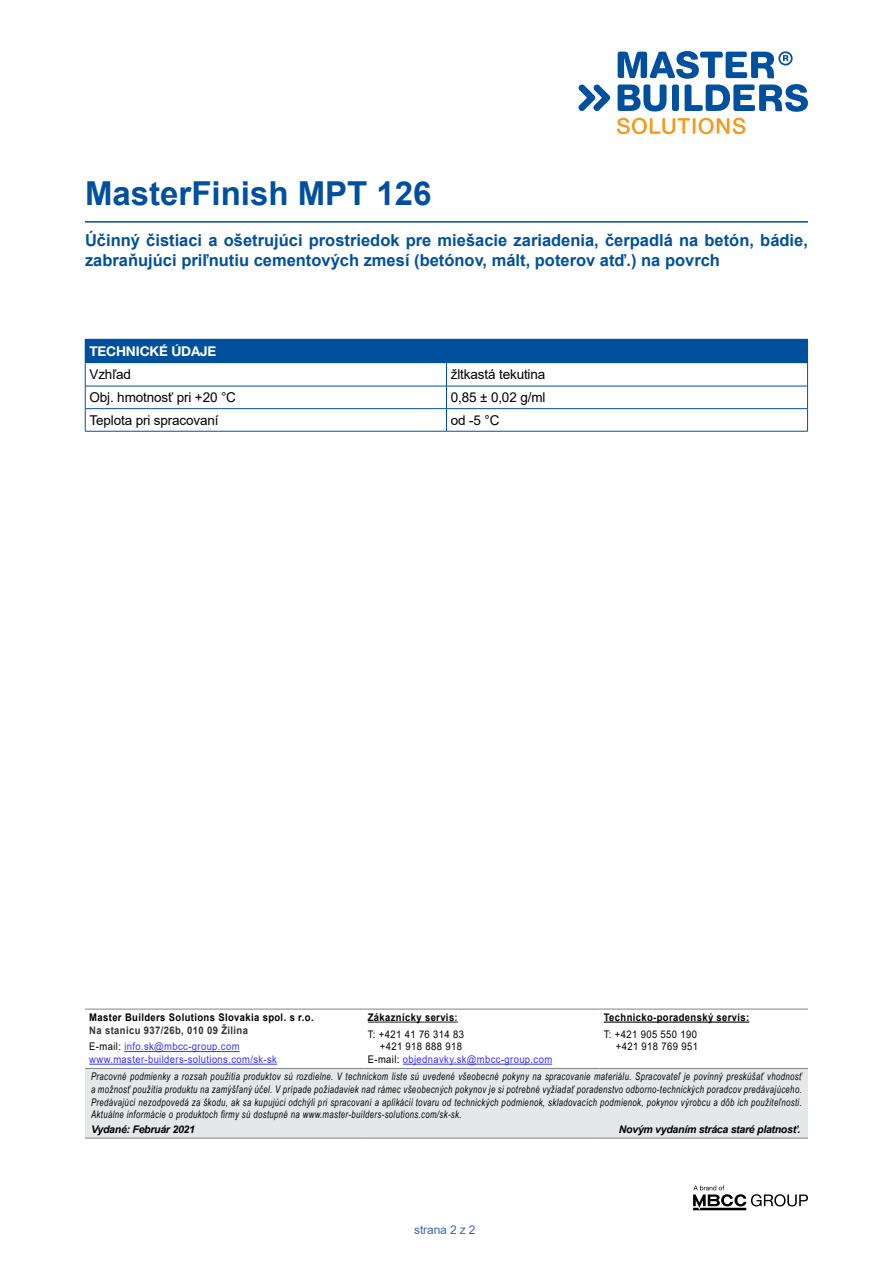
<style>
.page{position:relative;width:893px;height:1263px;background:#fff}
.page>*{position:absolute;margin:0;border:0;box-sizing:border-box;transform-origin:0 0}
.t1{font:700 33px "Arial";color:#00509e}
.t2{font:700 16.5px/19.8px "Arial";color:#00509e}
.t3{font:13.5px "Arial";letter-spacing:-.01em;color:#000}
.t4{font:700 13.5px "Helvetica Neue CE";letter-spacing:-.01em;color:#fff}
.t5{font:12px "Arial";letter-spacing:-.01em;color:#4066ac}
.t6{font:italic 10.5px/12.6px "Arial Narrow";letter-spacing:.04em;color:#000;text-align:justify;scale:.9 1}
.t7{font:700 10.5px/16.8px "Arial";letter-spacing:.04em;color:#000;scale:.9 1}
.t8{font:10.5px/12.6px "Arial";letter-spacing:.04em;color:#33f;scale:.9 1}
.t9{font:700 10.5px/16.8px "Arial";letter-spacing:.04em;color:#333;scale:.9 1}
.t10{font:italic 700 10.5px "Arial";letter-spacing:-.025em;color:#000}
.t11{font:10.5px/12.6px "Arial";letter-spacing:.04em;color:#000;text-align:right;scale:.9 1}
.s1{font-weight:400;color:#000}
.s2{font-weight:400;color:#33f}
.s3{color:#333}
.s4{font-weight:400}
.s5{color:#000}
</style>
<div class="page">
<hr style="left:85px;top:221px;width:723px;height:2px;background:#00509e">
<svg style="left:617px;top:118px;width:128px;height:16px"></svg>
<svg style="left:578px;top:85px;width:32px;height:26px"></svg>
<svg style="left:618px;top:51px;width:190px;height:61px"></svg>
<svg style="left:693px;top:1185px;width:115px;height:25px"></svg>
<div style="left:85px;top:1068px;width:723px;height:70px;background:#e6e7e8"></div>
<hr style="left:85px;top:1009px;width:279px;height:1px;background:#808285">
<hr style="left:85px;top:1068px;width:279px;height:1px;background:#808285">
<hr style="left:364px;top:1068px;width:236px;height:1px;background:#808285">
<hr style="left:600px;top:1068px;width:208px;height:1px;background:#808285">
<hr style="left:85px;top:1138px;width:279px;height:1px;background:#808285">
<hr style="left:364px;top:1138px;width:236px;height:1px;background:#808285">
<hr style="left:600px;top:1138px;width:208px;height:1px;background:#808285">
<hr style="left:364px;top:1009px;width:236px;height:1px;background:#808285">
<hr style="left:600px;top:1009px;width:208px;height:1px;background:#808285">
<hr style="left:124px;top:1051px;width:116px;height:1px;background:#33f">
<hr style="left:89px;top:1064px;width:188px;height:1px;background:#33f">
<hr style="left:368px;top:1021px;width:90px;height:2px;background:#333">
<hr style="left:403px;top:1064px;width:149px;height:1px;background:#33f">
<hr style="left:604px;top:1021px;width:145px;height:2px;background:#000">
<div style="left:85px;top:339px;width:722px;height:24px;background:#00509e"></div>
<hr style="left:85px;top:386px;width:361px;height:1px;background:#00509e">
<hr style="left:446px;top:386px;width:362px;height:1px;background:#00509e">
<hr style="left:85px;top:408px;width:361px;height:1px;background:#00509e">
<svg style="left:85px;top:363px;width:1px;height:68px"></svg>
<hr style="left:446px;top:408px;width:362px;height:1px;background:#00509e">
<svg style="left:446px;top:363px;width:1px;height:68px"></svg>
<svg style="left:807px;top:339px;width:1px;height:92px"></svg>
<hr style="left:85px;top:431px;width:361px;height:1px;background:#00509e">
<hr style="left:446px;top:431px;width:362px;height:1px;background:#00509e">
<h1 class="t1" style="left:85px;top:170px;width:348px">MasterFinish MPT 126</h1>
<h2 class="t2" style="left:85px;top:230px;width:724px">Účinný čistiaci a ošetrujúci prostriedok pre miešacie zariadenia, čerpadlá na betón, bádie, zabraňujúci priľnutiu cementových zmesí (betónov, mált, poterov atď.) na povrch</h2>
<p class="t4" style="left:89px;top:344px;width:128px">TECHNICKÉ ÚDAJE</p>
<p class="t3" style="left:89px;top:365px;width:43px">Vzhľad</p>
<p class="t3" style="left:451px;top:365px;width:96px">žltkastá tekutina</p>
<p class="t3" style="left:89px;top:388px;width:148px">Obj. hmotnosť pri +20 °C</p>
<p class="t3" style="left:451px;top:388px;width:96px">0,85 ± 0,02 g/ml</p>
<p class="t3" style="left:89px;top:411px;width:131px">Teplota pri spracovaní</p>
<p class="t3" style="left:451px;top:411px;width:50px">od -5 °C</p>
<p class="t7" style="left:89px;top:1009px;width:251px">Master Builders Solutions Slovakia spol. s r.o.</p>
<p class="t9" style="left:89px;top:1021px;width:178px">Na stanicu 937/26b, 010 09 Žilina<br><span class="s1">E-mail:</span> <span class="s2">info.sk@mbcc-group.com</span></p>
<p class="t8" style="left:89px;top:1053px;width:210px">www.master-builders-solutions.com/sk-sk</p>
<p class="t7" style="left:604px;top:1009px;width:163px">Technicko-poradenský servis:</p>
<p class="t11" style="left:604px;top:1028px;width:106px">T: +421 905 550 190 +421 918 769 951</p>
<p class="t6" style="left:91px;top:1070px;width:791px">Pracovné podmienky a rozsah použitia produktov sú rozdielne. V technickom liste sú uvedené všeobecné pokyny na spracovanie materiálu. Spracovateľ je povinný preskúšať vhodnosť a možnosť použitia produktu na zamýšľaný účel. V prípade požiadaviek nad rámec všeobecných pokynov je si potrebné vyžiadať poradenstvo odborno-technických poradcov predávajúceho.<br>Predávajúci nezodpovedá za škodu, ak sa kupujúci odchýli pri spracovaní a aplikácii tovaru od technických podmienok, skladovacích podmienok, pokynov výrobcu a dôb ich použiteľnosti.<br>Aktuálne informácie o produktoch firmy sú dostupné na www.master-builders-solutions.com/sk-sk.</p>
<p class="t10" style="left:91px;top:1122px;width:105px">Vydané: Február 2021</p>
<p class="t10" style="left:619px;top:1122px;width:183px">Novým vydaním stráca staré platnosť.</p>
<p class="t7" style="left:368px;top:1009px;width:108px">Zákaznícky servis<span class="s3">:<br></span><span class="s4">T: +421 41 76 314 83</span></p>
<p class="t8" style="left:368px;top:1040px;width:206px;text-indent:12px"><span class="s5">+421 918 888 918<br>E-mail:</span> objednavky.sk@mbcc-group.com</p>
<p class="t5" style="left:414px;top:1222px;width:63px">strana 2 z 2</p>
</div>
